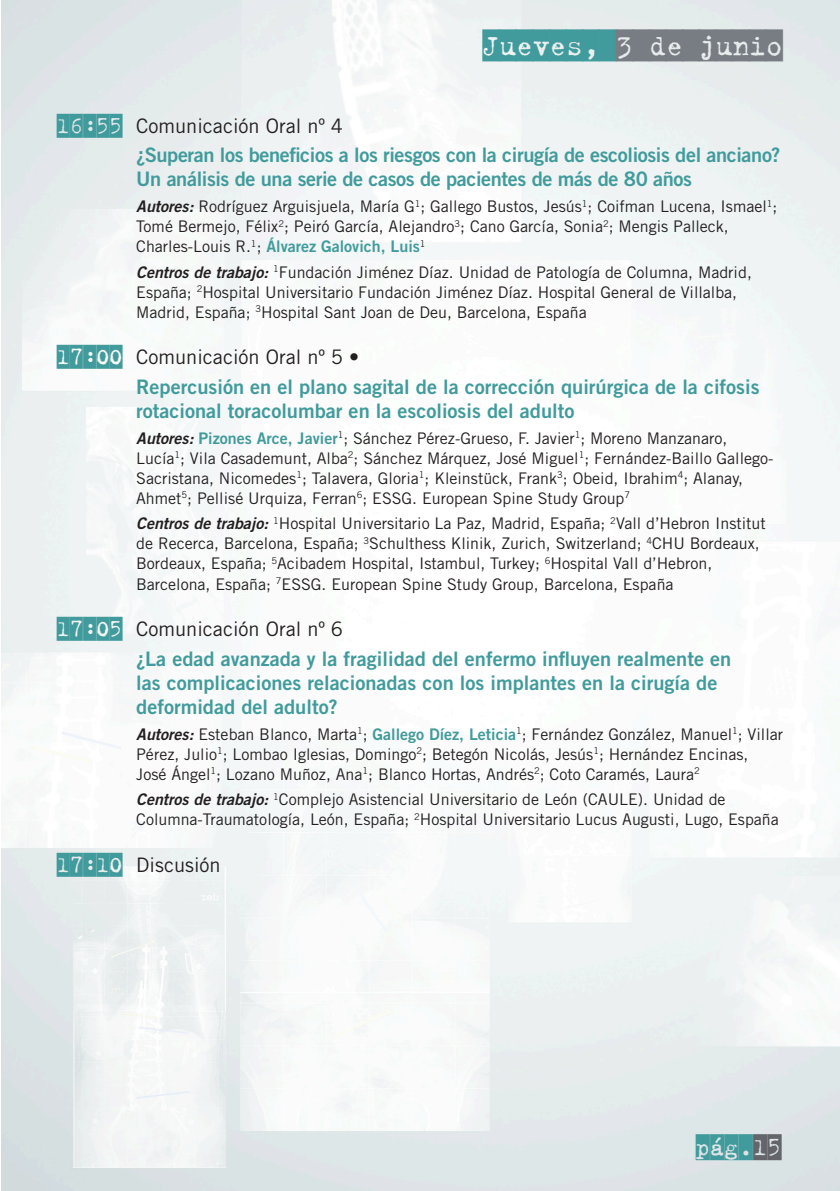
<style>
.page{position:relative;width:840px;height:1191px;background:#fff}
.page>*{position:absolute;margin:0;border:0;box-sizing:border-box;transform-origin:0 0}
.t1{font:32px "Trixie Cameo";letter-spacing:-.03em;color:#787d83}
.t2{font:26px "Trixie Cameo";color:#419b9c}
.t3{font:20px/24px "Trade Gothic LT Std Bd 2";color:#419b9c}
.t4{font:20px/24px "Trade Gothic LT Std Bd 2";letter-spacing:-.02em;color:#419b9c}
.t5{font:20px "Trade Gothic LT Std";color:#231f20}
.t6{font:16px/20px "Trade Gothic LT Std";color:#231f20}
.t7{font:16px "Trade Gothic LT Std Bd 2";color:#419b9c}
.s1{color:#419b9c}
.s2{font-family:"Trixie Cameo";font-size:24px;color:#419b9c}
.s3{font-family:"Trade Gothic LT Std Bd 2 Obl"}
.s4{font-family:"Trade Gothic LT Std";color:#231f20}
.s5{font-family:"Trade Gothic LT Std Bd 2";color:#419b9c}
.s6{color:#63656a}
</style>
<div class="page">
<h1 class="t1" style="left:482px;top:29px;width:302px"><span class="s1">JUEVES,</span> 3 DE JUNIO</h1>
<p class="t5" style="left:57px;top:113px;width:287px"><span class="s2">16:55</span> Comunicación Oral nº 4</p>
<p class="t4" style="left:136px;top:143px;width:645px">¿Superan los beneficios a los riesgos con la cirugía de escoliosis del anciano?<br>Un análisis de una serie de casos de pacientes de más de 80 años</p>
<p class="t6" style="left:136px;top:196px;width:642px"><span class="s3">Autores:</span> Rodríguez Arguisjuela, María G<sup>1</sup>; Gallego Bustos, Jesús<sup>1</sup>; Coifman Lucena, Ismael<sup>1</sup>;<br>Tomé Bermejo, Félix<sup>2</sup>; Peiró García, Alejandro<sup>3</sup>; Cano García, Sonia<sup>2</sup>; Mengis Palleck,</p>
<p class="t7" style="left:136px;top:236px;width:291px"><span class="s4">Charles-Louis R.</span><sup>1</sup><span class="s4">;</span> Álvarez Galovich, Luis<sup>1</sup></p>
<p class="t6" style="left:136px;top:262px;width:616px"><span class="s3">Centros de trabajo:</span> <sup>1</sup>Fundación Jiménez Díaz. Unidad de Patología de Columna, Madrid,<br>España; <sup>2</sup>Hospital Universitario Fundación Jiménez Díaz. Hospital General de Villalba,<br>Madrid, España; <sup>3</sup>Hospital Sant Joan de Deu, Barcelona, España</p>
<p class="t5" style="left:57px;top:345px;width:304px"><span class="s2">17:00</span> Comunicación Oral nº 5 •</p>
<p class="t3" style="left:136px;top:374px;width:624px">Repercusión en el plano sagital de la corrección quirúrgica de la cifosis rotacional toracolumbar en la escoliosis del adulto</p>
<p class="t6" style="left:136px;top:428px;width:638px"><span class="s3">Autores:</span> <span class="s5">Pizones Arce, Javier</span><sup>1</sup>; Sánchez Pérez-Grueso, F. Javier<sup>1</sup>; Moreno Manzanaro, Lucía<sup>1</sup>; Vila Casademunt, Alba<sup>2</sup>; Sánchez Márquez, José Miguel<sup>1</sup>; Fernández-Baillo Gallego-Sacristana, Nicomedes<sup>1</sup>; Talavera, Gloria<sup>1</sup>; Kleinstück, Frank<sup>3</sup>; Obeid, Ibrahim<sup>4</sup>; Alanay, Ahmet<sup>5</sup>; Pellisé Urquiza, Ferran<sup>6</sup>; ESSG. European Spine Study Group<sup>7</sup></p>
<p class="t6" style="left:136px;top:513px;width:630px"><span class="s3">Centros de trabajo:</span> <sup>1</sup>Hospital Universitario La Paz, Madrid, España; <sup>2</sup>Vall d’Hebron Institut de Recerca, Barcelona, España; <sup>3</sup>Schulthess Klinik, Zurich, Switzerland; <sup>4</sup>CHU Bordeaux, Bordeaux, España; <sup>5</sup>Acibadem Hospital, Istambul, Turkey; <sup>6</sup>Hospital Vall d’Hebron, Barcelona, España; <sup>7</sup>ESSG. European Spine Study Group, Barcelona, España</p>
<p class="t5" style="left:57px;top:617px;width:287px"><span class="s2">17:05</span> Comunicación Oral nº 6</p>
<p class="t3" style="left:136px;top:646px;width:596px">¿La edad avanzada y la fragilidad del enfermo influyen realmente en las complicaciones relacionadas con los implantes en la cirugía de deformidad del adulto?</p>
<p class="t6" style="left:136px;top:723px;width:648px"><span class="s3">Autores:</span> Esteban Blanco, Marta<sup>1</sup>; <span class="s5">Gallego Díez, Leticia</span><sup>1</sup>; Fernández González, Manuel<sup>1</sup>; Villar<br>Pérez, Julio<sup>1</sup>; Lombao Iglesias, Domingo<sup>2</sup>; Betegón Nicolás, Jesús<sup>1</sup>; Hernández Encinas,<br>José Ángel<sup>1</sup>; Lozano Muñoz, Ana<sup>1</sup>; Blanco Hortas, Andrés<sup>2</sup>; Coto Caramés, Laura<sup>2</sup></p>
<p class="t6" style="left:136px;top:789px;width:643px"><span class="s3">Centros de trabajo:</span> <sup>1</sup>Complejo Asistencial Universitario de León (CAULE). Unidad de<br>Columna-Traumatología, León, España; <sup>2</sup>Hospital Universitario Lucus Augusti, Lugo, España</p>
<p class="t5" style="left:57px;top:852px;width:165px"><span class="s2">17:10</span> Discusión</p>
<h2 class="t2" style="left:695px;top:1133px;width:87px">PÁG.<span class="s6">15</span></h2>
</div>
